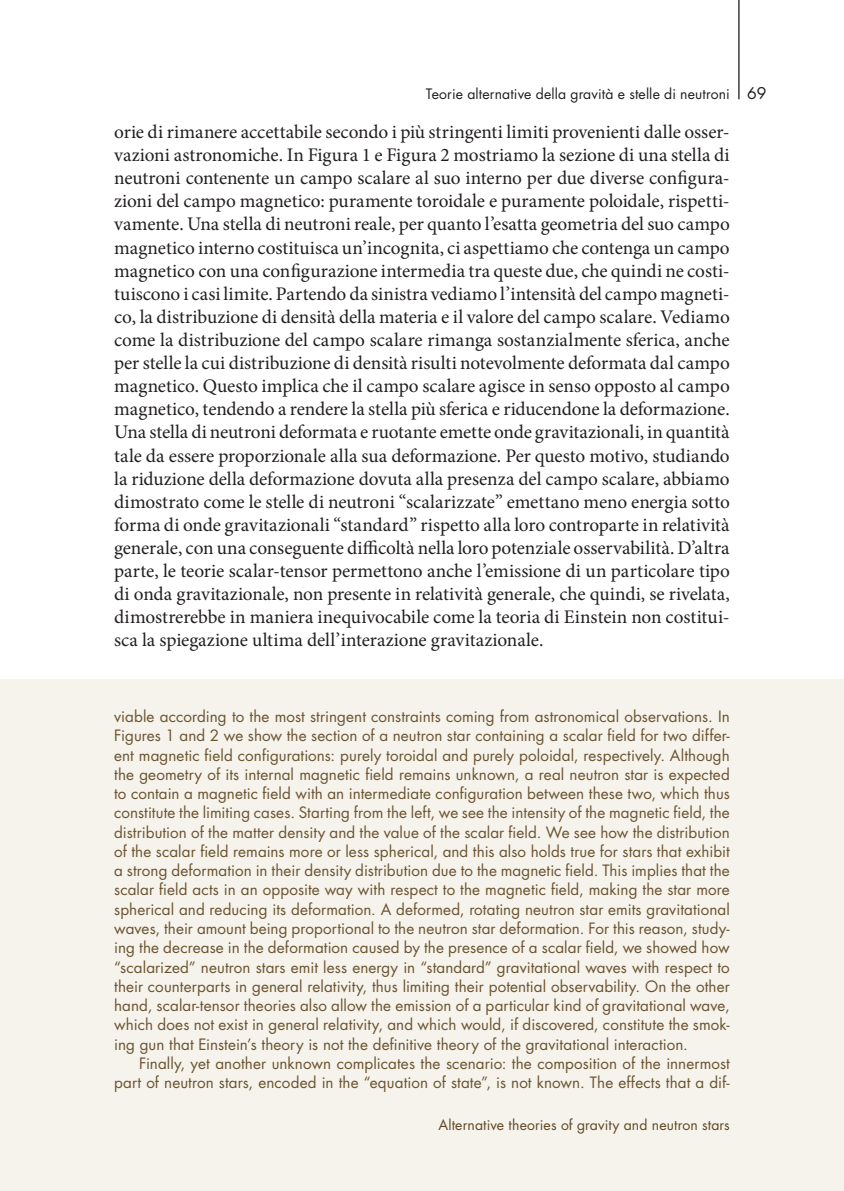
<style>
.page{position:relative;width:844px;height:1191px;background:#fff}
.page>*{position:absolute;margin:0;border:0;box-sizing:border-box;transform-origin:0 0}
.t1{font:19.25px/23.1px "Minion Pro";letter-spacing:-.005em;color:#231f20;text-align:justify}
.t2{font:15.75px "Futura Std";color:#231f20}
.t3{font:15.22px/19.2px "Futura Std";letter-spacing:.005em;color:#6b5330;text-align:justify}
.t4{font:14px "Futura Std";letter-spacing:.01em;color:#231f20}
.t5{font:14px "Futura Std";letter-spacing:.01em;color:#604824}
</style>
<div class="page">
<div style="left:0;top:680px;width:843px;height:511px;background:#f5f3eb"></div>
<hr style="left:738px;top:0;width:1px;height:99px;background:#231f20">
<p class="t4" style="left:425px;top:85px;width:305px">Teorie alternative della gravità e stelle di neutroni</p>
<p class="t1" style="left:114px;top:120px;width:617px">orie di rimanere accettabile secondo i più stringenti limiti provenienti dalle osser&shy;vazioni astronomiche. In Figura 1 e Figura 2 mostriamo la sezione di una stella di neutroni contenente un campo scalare al suo interno per due diverse configura&shy;zioni del campo magnetico: puramente toroidale e puramente poloidale, rispetti&shy;vamente. Una stella di neutroni reale, per quanto l’esatta geometria del suo campo magnetico interno costituisca un’incognita, ci aspettiamo che contenga un campo magnetico con una configurazione intermedia tra queste due, che quindi ne costi&shy;tuiscono i casi limite. Partendo da sinistra vediamo l’intensità del campo magneti&shy;co, la distribuzione di densità della materia e il valore del campo scalare. Vediamo come la distribuzione del campo scalare rimanga sostanzialmente sferica, anche per stelle la cui distribuzione di densità risulti notevolmente deformata dal campo magnetico. Questo implica che il campo scalare agisce in senso opposto al campo magnetico, tendendo a rendere la stella più sferica e riducendone la deformazione.<br>Una stella di neutroni deformata e ruotante emette onde gravitazionali, in quantità tale da essere proporzionale alla sua deformazione. Per questo motivo, studiando la riduzione della deformazione dovuta alla presenza del campo scalare, abbiamo dimostrato come le stelle di neutroni “scalarizzate” emettano meno energia sotto forma di onde gravitazionali “standard” rispetto alla loro controparte in relatività generale, con una conseguente difficoltà nella loro potenziale osservabilità. D’altra parte, le teorie scalar-tensor permettono anche l’emissione di un particolare tipo di onda gravitazionale, non presente in relatività generale, che quindi, se rivelata, dimostrerebbe in maniera inequivocabile come la teoria di Einstein non costitui&shy;sca la spiegazione ultima dell’interazione gravitazionale.</p>
<p class="t2" style="left:747px;top:83px;width:21px">69</p>
<p class="t3" style="left:114px;top:707px;width:617px">viable according to the most stringent constraints coming from astronomical observations. In Figures 1 and 2 we show the section of a neutron star containing a scalar field for two differ&shy;ent magnetic field configurations: purely toroidal and purely poloidal, respectively. Although the geometry of its internal magnetic field remains unknown, a real neutron star is expected to contain a magnetic field with an intermediate configuration between these two, which thus constitute the limiting cases. Starting from the left, we see the intensity of the magnetic field, the distribution of the matter density and the value of the scalar field. We see how the distribution of the scalar field remains more or less spherical, and this also holds true for stars that exhibit a strong deformation in their density distribution due to the magnetic field. This implies that the scalar field acts in an opposite way with respect to the magnetic field, making the star more spherical and reducing its deformation. A deformed, rotating neutron star emits gravitational waves, their amount being proportional to the neutron star deformation. For this reason, study&shy;ing the decrease in the deformation caused by the presence of a scalar field, we showed how “scalarized” neutron stars emit less energy in “standard” gravitational waves with respect to their counterparts in general relativity, thus limiting their potential observability. On the other hand, scalar-tensor theories also allow the emission of a particular kind of gravitational wave, which does not exist in general relativity, and which would, if discovered, constitute the smok&shy;ing gun that Einstein’s theory is not the definitive theory of the gravitational interaction.</p>
<p class="t3" style="left:114px;top:1053px;width:617px;text-align:right">Finally, yet another unknown complicates the scenario: the composition of the innermost part of neutron stars, encoded in the “equation of state”, is not known. The effects that a dif-</p>
<p class="t5" style="left:438px;top:1116px;width:293px">Alternative theories of gravity and neutron stars</p>
</div>
